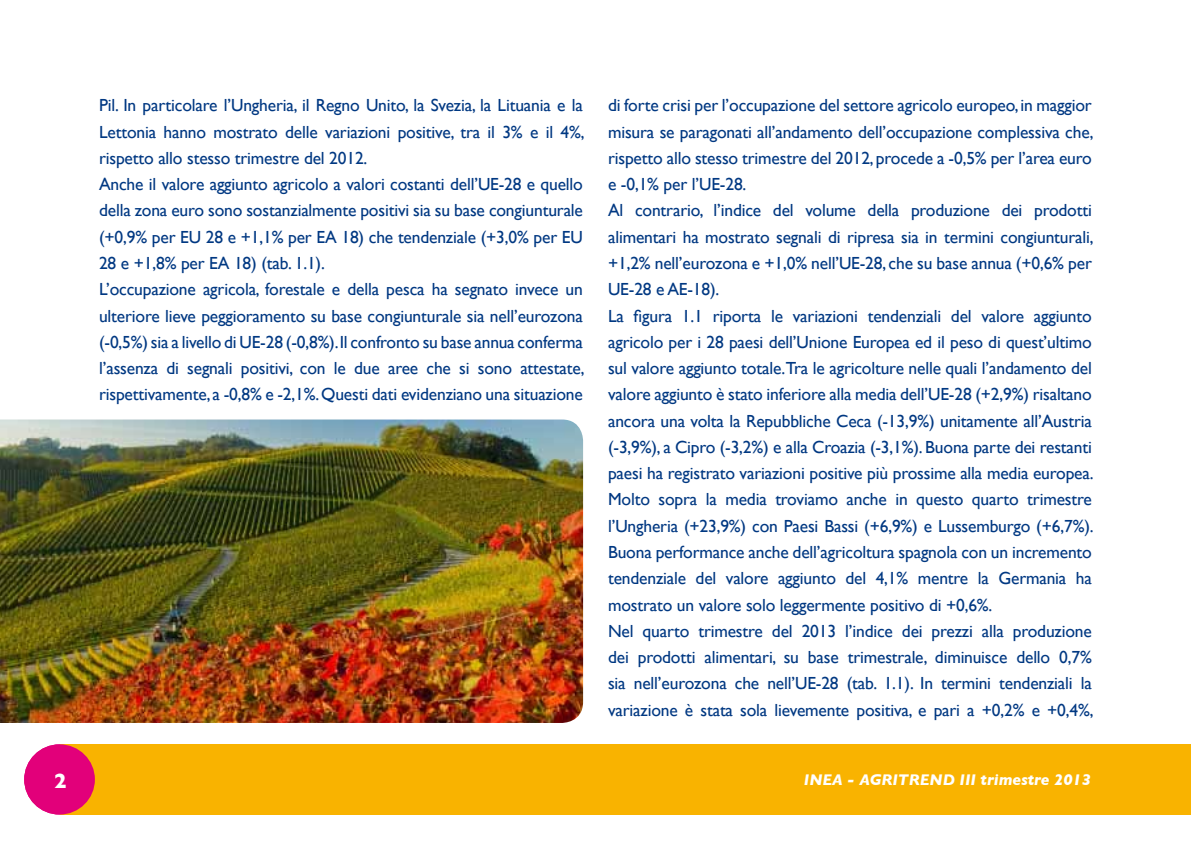
<style>
.page{position:relative;width:1191px;height:844px;background:#fff}
.page>*{position:absolute;margin:0;border:0;box-sizing:border-box;transform-origin:0 0}
.t1{font:700 21px "Gill Sans";color:#fff}
.t2{font:17.5px/26.2px "Gill Sans";letter-spacing:-.01em;color:#003882}
.t3{font:italic 700 15.75px "Gill Sans";color:#fff}
</style>
<div class="page">
<div style="left:61px;top:744px;width:1130px;height:70px;background:#f9b300"></div>
<div style="left:24px;top:744px;width:71px;height:70px;background:#e2007a;border-radius:50%"></div>
<img style="left:0;top:419px;width:583px;height:303px">
<p class="t2" style="left:99px;top:92px;width:487px">Pil. In particolare l’Ungheria, il Regno Unito, la Svezia, la Lituania e la Lettonia hanno mostrato delle variazioni positive, tra il 3% e il 4%, rispetto allo stesso trimestre del 2012.<br>Anche il valore aggiunto agricolo a valori costanti dell’UE-28 e quello della zona euro sono sostanzialmente positivi sia su base congiunturale (+0,9% per EU 28 e +1,1% per EA 18) che tendenziale (+3,0% per EU 28 e +1,8% per EA 18) (tab. 1.1).<br>L’occupazione agricola, forestale e della pesca ha segnato invece un ulteriore lieve peggioramento su base congiunturale sia nell’eurozona (-0,5%) sia a livello di UE-28 (-0,8%).Il confronto su base annua conferma l’assenza di segnali positivi, con le due aree che si sono attestate, rispettivamente, a -0,8% e -2,1%. Questi dati evidenziano una situazione</p>
<p class="t2" style="left:608px;top:92px;width:487px">di forte crisi per l’occupazione del settore agricolo europeo, in maggior misura se paragonati all’andamento dell’occupazione complessiva che, rispetto allo stesso trimestre del 2012, procede a -0,5% per l’area euro e -0,1% per l’UE-28.<br>Al contrario, l’indice del volume della produzione dei prodotti alimentari ha mostrato segnali di ripresa sia in termini congiunturali, +1,2% nell’eurozona e +1,0% nell’UE-28, che su base annua (+0,6% per UE-28 e AE-18).<br>La figura 1.1 riporta le variazioni tendenziali del valore aggiunto agricolo per i 28 paesi dell’Unione Europea ed il peso di quest’ultimo sul valore aggiunto totale.Tra le agricolture nelle quali l’andamento del valore aggiunto è stato inferiore alla media dell’UE-28 (+2,9%) risaltano ancora una volta la Repubbliche Ceca (-13,9%) unitamente all’Austria (-3,9%), a Cipro (-3,2%) e alla Croazia (-3,1%). Buona parte dei restanti paesi ha registrato variazioni positive più prossime alla media europea.<br>Molto sopra la media troviamo anche in questo quarto trimestre l’Ungheria (+23,9%) con Paesi Bassi (+6,9%) e Lussemburgo (+6,7%).<br>Buona performance anche dell’agricoltura spagnola con un incremento tendenziale del valore aggiunto del 4,1% mentre la Germania ha mostrato un valore solo leggermente positivo di +0,6%.<br>Nel quarto trimestre del 2013 l’indice dei prezzi alla produzione dei prodotti alimentari, su base trimestrale, diminuisce dello 0,7% sia nell’eurozona che nell’UE-28 (tab. 1.1). In termini tendenziali la variazione è stata sola lievemente positiva, e pari a +0,2% e +0,4%,</p>
<p class="t1" style="left:54px;top:768px;width:14px">2</p>
<p class="t3" style="left:965px;top:770px;width:12px">II</p>
<p class="t3" style="left:805px;top:770px;width:287px">INEA - AGRITREND IV trimestre 2013</p>
</div>
